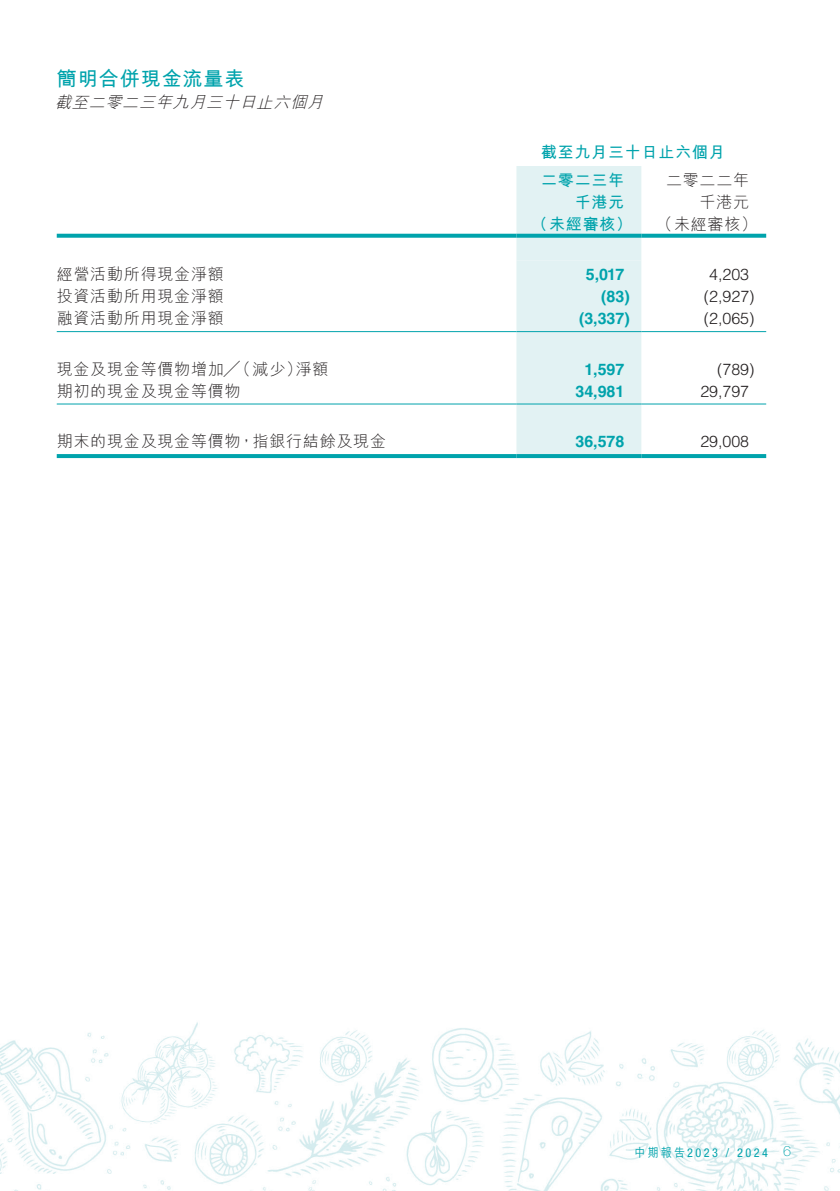
<style>
.page{position:relative;width:840px;height:1191px;background:#fff}
.page>*{position:absolute;margin:0;border:0;box-sizing:border-box;transform-origin:0 0}
.t1{font:700 20px "M Hei HK";letter-spacing:.05em;color:#00a3ac}
.t2{font:300 16px "M Hei HK";letter-spacing:.05em;color:#231f20}
.t3{font:300 16px "Helvetica LT Std";color:#231f20}
.t4{font:700 16px "Helvetica LT Std";color:#00a3ac}
.t5{font:700 16px "M Hei HK";letter-spacing:.05em;color:#00a3ac}
.t6{font:italic 300 16px "M Hei HK";color:#231f20}
.t7{font:100 14.4px "Helvetica Neue LT Std";color:#00a3ac}
.t8{font:500 12.2px "M Hei HK";color:#00a3ac;scale:.9 1}
.t9{font:condensed 12.2px "Helvetica Neue LT Std";color:#00a3ac}
.s1{font-family:"Helvetica Neue LT Std";font-weight:400;font-stretch:condensed}
</style>
<div class="page">
<img style="left:0;top:166px;width:839px;height:1025px">
<div style="left:516px;top:166px;width:125px;height:288px;background:#e2f2f3"></div>
<svg style="left:57px;top:234px;width:459px;height:4px;background:#11a9b1"></svg>
<svg style="left:516px;top:234px;width:125px;height:4px"></svg>
<svg style="left:641px;top:234px;width:124px;height:4px"></svg>
<hr style="left:57px;top:331px;width:459px;height:1px;background:#00a3ac">
<hr style="left:516px;top:331px;width:125px;height:1px;background:#00a3ac">
<hr style="left:641px;top:331px;width:124px;height:1px;background:#00a3ac">
<hr style="left:57px;top:403px;width:459px;height:1px;background:#00a3ac">
<hr style="left:516px;top:403px;width:125px;height:1px;background:#00a3ac">
<hr style="left:641px;top:403px;width:124px;height:1px;background:#00a3ac">
<svg style="left:57px;top:454px;width:459px;height:4px;background:#04a4ad"></svg>
<svg style="left:516px;top:454px;width:125px;height:4px"></svg>
<svg style="left:641px;top:454px;width:124px;height:4px"></svg>
<p class="t1" style="left:57px;top:64px;width:189px">簡明合併現金流量表</p>
<p class="t6" style="left:55px;top:94px;width:273px">截至二零二三年九月三十日止六個月</p>
<p class="t5" style="left:540px;top:141px;width:185px">截至九月三十日止六個月</p>
<p class="t2" style="left:665px;top:172px;width:85px">二零二二年</p>
<p class="t5" style="left:541px;top:168px;width:85px">二零二三年</p>
<p class="t5" style="left:574px;top:190px;width:51px">千港元</p>
<p class="t2" style="left:699px;top:194px;width:51px">千港元</p>
<p class="t5" style="left:531px;top:212px;width:102px">（未經審核）</p>
<p class="t2" style="left:656px;top:216px;width:102px">（未經審核(</p>
<p class="t2" style="left:57px;top:266px;width:168px">經營活動所得現金淨額</p>
<p class="t4" style="left:585px;top:265px;width:40px">5,017</p>
<p class="t3" style="left:708px;top:265px;width:41px">4,203</p>
<p class="t2" style="left:57px;top:288px;width:168px">投資活動所用現金淨額</p>
<p class="t4" style="left:601px;top:287px;width:30px">)83(</p>
<p class="t3" style="left:703px;top:287px;width:52px">)2,927(</p>
<p class="t2" style="left:57px;top:310px;width:168px">融資活動所用現金淨額</p>
<p class="t4" style="left:578px;top:309px;width:52px">)3,337(</p>
<p class="t3" style="left:703px;top:309px;width:52px">)2,065(</p>
<p class="t2" style="left:57px;top:361px;width:247px">現金及現金等價物增加╱（減少）</p>
<p class="t2" style="left:295px;top:361px;width:34px">淨額</p>
<p class="t4" style="left:584px;top:359px;width:41px">1,597</p>
<p class="t3" style="left:716px;top:359px;width:39px">)789(</p>
<p class="t2" style="left:57px;top:383px;width:185px">期初的現金及現金等價物</p>
<p class="t4" style="left:575px;top:381px;width:50px">34,981</p>
<p class="t3" style="left:700px;top:381px;width:50px">29,797</p>
<p class="t2" style="left:57px;top:433px;width:330px">期末的現金及現金等價物，指銀行結餘及現金</p>
<p class="t4" style="left:575px;top:432px;width:50px">36,578</p>
<p class="t3" style="left:700px;top:431px;width:50px">29,008</p>
<p class="t8" style="left:634px;top:1143px;width:94px">中期報告<span class="s1">2023</span></p>
<p class="t9" style="left:725px;top:1145px;width:5px">/</p>
<p class="t9" style="left:736px;top:1145px;width:32px">2024</p>
<p class="t7" style="left:782px;top:1142px;width:9px">6</p>
</div>
